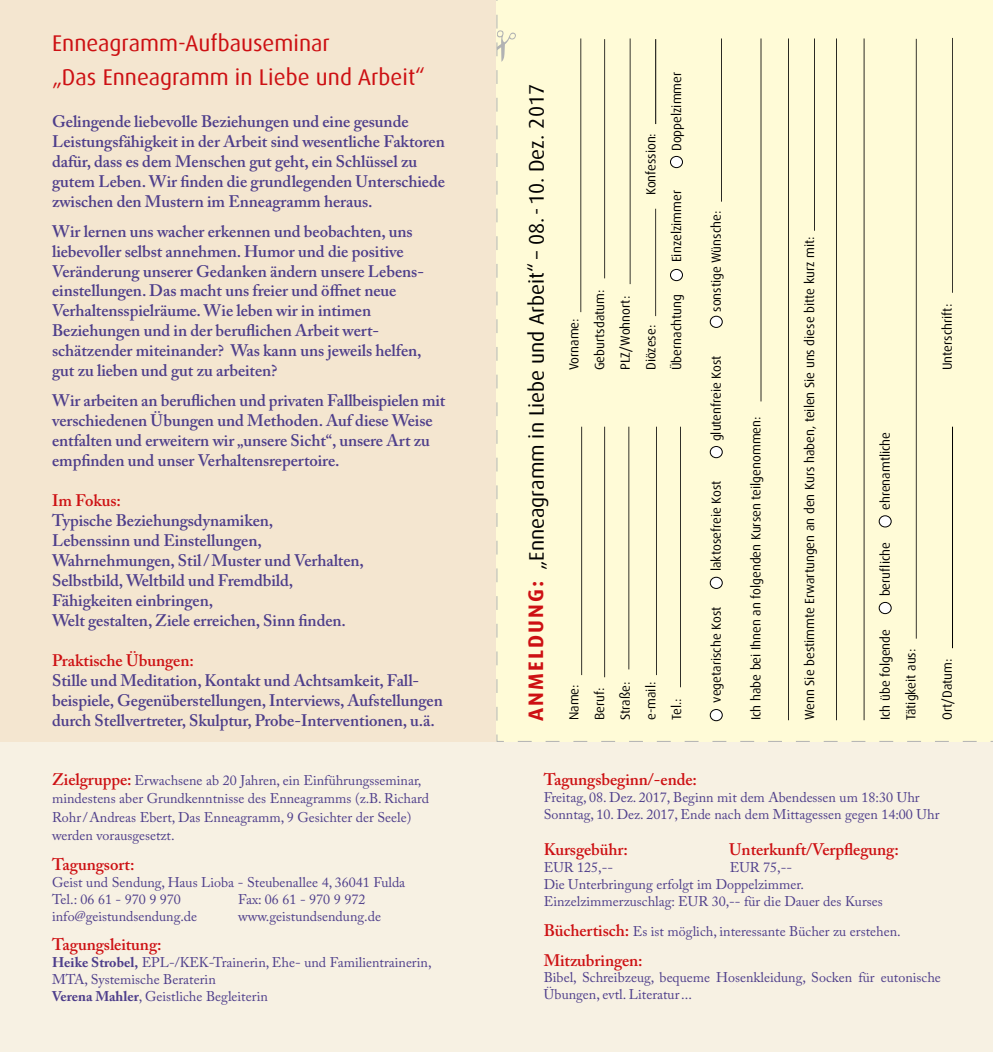
<style>
.page{position:relative;width:993px;height:1052px;background:#fff}
.page>*{position:absolute;margin:0;border:0;box-sizing:border-box;transform-origin:0 0}
.t1{font:22.75px/34.6px "Dax";color:#cd1013}
.t2{font:21px "Dax";color:#000}
.t3{font:600 16.62px/19.9px "Adobe Caslon Pro";letter-spacing:-.005em;color:#4e3e8b}
.t4{font:600 16.62px "Adobe Caslon Pro";letter-spacing:-.005em;color:#cd1013}
.t5{font:14px/16.8px "Adobe Caslon Pro";color:#4e3e8b}
.t6{font:13.12px "Dax";color:#000}
.s1{font-weight:600;font-size:16.62px;color:#cd1013}
.s2{font-weight:700}
.s3{font-weight:700;color:#cd1013}
</style>
<div class="page">
<div style="left:0;top:736px;width:992px;height:316px;background:#f7f1e3"></div>
<div style="left:0;top:0;width:992px;height:742px;background:#f4e6d0"></div>
<div style="left:496px;top:0;width:496px;height:742px;background:#fffbd7"></div>
<hr style="left:580px;top:38px;width:1px;height:274px;background:#000">
<hr style="left:604px;top:39px;width:1px;height:239px;background:#000">
<hr style="left:629px;top:38px;width:1px;height:246px;background:#000">
<hr style="left:655px;top:209px;width:1px;height:107px;background:#000">
<hr style="left:581px;top:427px;width:1px;height:248px;background:#000">
<hr style="left:604px;top:427px;width:1px;height:250px;background:#000">
<hr style="left:628px;top:427px;width:1px;height:242px;background:#000">
<hr style="left:656px;top:427px;width:1px;height:248px;background:#000">
<hr style="left:680px;top:427px;width:1px;height:260px;background:#000">
<hr style="left:760px;top:38px;width:1px;height:363px;background:#000">
<hr style="left:721px;top:38px;width:1px;height:164px;background:#000">
<hr style="left:813px;top:38px;width:1px;height:193px;background:#000">
<hr style="left:788px;top:38px;width:1px;height:682px;background:#000">
<hr style="left:835px;top:38px;width:1px;height:682px;background:#000">
<hr style="left:863px;top:38px;width:1px;height:682px;background:#000">
<hr style="left:951px;top:427px;width:1px;height:221px;background:#000">
<hr style="left:915px;top:39px;width:1px;height:599px;background:#000">
<hr style="left:951px;top:38px;width:1px;height:255px;background:#000">
<div style="left:670px;top:269px;width:12px;height:12px;background:#fff;border-radius:50%"></div>
<div style="left:670px;top:269px;width:12px;height:12px;border:1px solid #000;border-radius:50%"></div>
<div style="left:670px;top:156px;width:12px;height:12px;background:#fff;border-radius:50%"></div>
<div style="left:670px;top:156px;width:12px;height:12px;border:1px solid #000;border-radius:50%"></div>
<div style="left:878px;top:602px;width:12px;height:11px;background:#fff;border-radius:50%"></div>
<div style="left:878px;top:602px;width:13px;height:12px;border:1px solid #000;border-radius:50%"></div>
<div style="left:710px;top:709px;width:12px;height:11px;background:#fff;border-radius:50%"></div>
<div style="left:709px;top:709px;width:13px;height:12px;border:1px solid #000;border-radius:50%"></div>
<div style="left:710px;top:577px;width:12px;height:11px;background:#fff;border-radius:50%"></div>
<div style="left:709px;top:577px;width:13px;height:11px;border:1px solid #000;border-radius:50%"></div>
<div style="left:710px;top:446px;width:12px;height:12px;background:#fff;border-radius:50%"></div>
<div style="left:709px;top:446px;width:13px;height:12px;border:1px solid #000;border-radius:50%"></div>
<div style="left:710px;top:316px;width:12px;height:11px;background:#fff;border-radius:50%"></div>
<div style="left:709px;top:316px;width:13px;height:12px;border:1px solid #000;border-radius:50%"></div>
<div style="left:878px;top:516px;width:12px;height:11px;background:#fff;border-radius:50%"></div>
<div style="left:878px;top:515px;width:13px;height:12px;border:1px solid #000;border-radius:50%"></div>
<hr style="left:655px;top:39px;width:1px;height:85px;background:#000">
<div style="left:496px;top:15px;width:20px;height:712px;background:#fffbd7"></div>
<h1 class="t1" style="left:52px;top:26px;width:374px">Enneagramm-Aufbauseminar<br>„Das Enneagramm in Liebe und Arbeit“</h1>
<p class="t3" style="left:52px;top:111px;width:394px">Gelingende liebevolle Beziehungen und eine gesunde Leistungsfähigkeit in der Arbeit sind wesentliche Faktoren dafür, dass es dem Menschen gut geht, ein Schlüssel zu gutem Leben. Wir finden die grundlegenden Unterschiede zwischen den Mustern im Enneagramm heraus.</p>
<p class="t3" style="left:52px;top:221px;width:373px">Wir lernen uns wacher erkennen und beobachten, uns liebevoller selbst annehmen. Humor und die positive Veränderung unserer Gedanken ändern unsere Lebens&shy;einstellungen. Das macht uns freier und öffnet neue Verhaltensspielräume. Wie leben wir in intimen Beziehungen und in der beruflichen Arbeit wert&shy;schätzender miteinander? Was kann uns jeweils helfen, gut zu lieben und gut zu arbeiten?</p>
<p class="t3" style="left:52px;top:390px;width:394px">Wir arbeiten an beruflichen und privaten Fallbeispielen mit verschiedenen Übungen und Methoden. Auf diese Weise entfalten und erweitern wir „unsere Sicht“, unsere Art zu empfinden und unser Verhaltensrepertoire.</p>
<p class="t4" style="left:52px;top:490px;width:70px">Im Fokus:</p>
<p class="t3" style="left:52px;top:510px;width:313px">Typische Beziehungsdynamiken,<br>Lebenssinn und Einstellungen, Wahrnehmungen, Stil/Muster und Verhalten, Selbstbild, Weltbild und Fremdbild, Fähigkeiten einbringen,<br>Welt gestalten, Ziele erreichen, Sinn finden.</p>
<p class="t4" style="left:52px;top:650px;width:143px">Praktische Übungen:</p>
<p class="t3" style="left:52px;top:670px;width:392px">Stille und Meditation, Kontakt und Achtsamkeit, Fall&shy;beispiele, Gegenüberstellungen, Interviews, Aufstellungen durch Stellvertreter, Skulptur, Probe-Interventionen, u.ä.</p>
<p class="t5" style="left:52px;top:771px;width:378px;line-height:18.4px"><span class="s1">Zielgruppe:</span> Erwachsene ab 20 Jahren, ein Einführungsseminar, mindestens aber Grundkenntnisse des Enneagramms (z.B. Richard Rohr/Andreas Ebert, Das Enneagramm, 9 Gesichter der Seele) werden vorausgesetzt.</p>
<p class="t4" style="left:52px;top:854px;width:84px">Tagungsort:</p>
<p class="t5" style="left:52px;top:873px;width:354px">Geist und Sendung, Haus Lioba - Steubenallee 4, 36041 Fulda<br>Tel.: 06 61 - 970 9 970</p>
<p class="t5" style="left:238px;top:890px;width:129px">Fax: 06 61 - 970 9 972</p>
<p class="t5" style="left:52px;top:907px;width:146px">info@geistundsendung.de</p>
<p class="t5" style="left:238px;top:907px;width:144px">www.geistundsendung.de</p>
<p class="t4" style="left:52px;top:935px;width:111px">Tagungsleitung:</p>
<p class="t5" style="left:52px;top:954px;width:381px"><span class="s2">Heike Strobel,</span> EPL-/KEK-Trainerin, Ehe- und Familientrainerin,<br>MTA, Systemische Beraterin<br><span class="s2">Verena Mahler</span>, Geistliche Begleiterin</p>
<p class="t2" style="left:524px;top:721px;width:638px;rotate:-90deg"><span class="s3">ANMELDUNG:</span> „Enneagramm in Liebe und Arbeit“ – 08.-10. Dez. 2017</p>
<p class="t6" style="left:566px;top:370px;width:53px;rotate:-90deg">Vorname:</p>
<p class="t6" style="left:592px;top:370px;width:82px;rotate:-90deg">Geburtsdatum:</p>
<p class="t6" style="left:643px;top:195px;width:64px;rotate:-90deg">Konfession:</p>
<p class="t6" style="left:617px;top:370px;width:76px;rotate:-90deg">PLZ/Wohnort:</p>
<p class="t6" style="left:643px;top:370px;width:47px;rotate:-90deg">Diözese:</p>
<p class="t6" style="left:669px;top:151px;width:81px;rotate:-90deg">Doppelzimmer</p>
<p class="t6" style="left:669px;top:262px;width:74px;rotate:-90deg">Einzelzimmer</p>
<p class="t6" style="left:669px;top:370px;width:77px;rotate:-90deg">Übernachtung</p>
<p class="t6" style="left:566px;top:720px;width:37px;rotate:-90deg">Name:</p>
<p class="t6" style="left:592px;top:720px;width:34px;rotate:-90deg">Beruf:</p>
<p class="t6" style="left:617px;top:720px;width:40px;rotate:-90deg">Straße:</p>
<p class="t6" style="left:643px;top:720px;width:40px;rotate:-90deg">e-mail:</p>
<p class="t6" style="left:669px;top:720px;width:23px;rotate:-90deg">Tel.:</p>
<p class="t6" style="left:708px;top:312px;width:102px;rotate:-90deg">sonstige Wünsche:</p>
<p class="t6" style="left:708px;top:441px;width:87px;rotate:-90deg">glutenfreie Kost</p>
<p class="t6" style="left:708px;top:571px;width:92px;rotate:-90deg">laktosefreie Kost</p>
<p class="t6" style="left:708px;top:702px;width:97px;rotate:-90deg">vegetarische Kost</p>
<p class="t6" style="left:748px;top:720px;width:305px;rotate:-90deg">Ich habe bei Ihnen an folgenden Kursen teilgenommen:</p>
<p class="t6" style="left:801px;top:720px;width:485px;rotate:-90deg">Wenn Sie bestimmte Erwartungen an den Kurs haben, teilen Sie uns diese bitte kurz mit:</p>
<p class="t6" style="left:939px;top:370px;width:68px;rotate:-90deg">Unterschrift:</p>
<p class="t6" style="left:877px;top:510px;width:80px;rotate:-90deg">ehrenamtliche</p>
<p class="t6" style="left:877px;top:596px;width:56px;rotate:-90deg">berufliche</p>
<p class="t6" style="left:877px;top:720px;width:93px;rotate:-90deg">Ich übe folgende</p>
<p class="t6" style="left:903px;top:720px;width:73px;rotate:-90deg">Tätigkeit aus:</p>
<p class="t6" style="left:939px;top:720px;width:63px;rotate:-90deg">Ort/Datum:</p>
<p class="t4" style="left:543px;top:769px;width:155px">Tagungsbeginn/-ende:</p>
<p class="t5" style="left:543px;top:788px;width:397px">Freitag, 08. Dez. 2017, Beginn mit dem Abendessen um 18:30 Uhr<br>Sonntag, 10. Dez. 2017, Ende nach dem Mittagessen gegen 14:00 Uhr</p>
<p class="t4" style="left:543px;top:840px;width:86px">Kursgebühr:</p>
<p class="t4" style="left:729px;top:840px;width:171px">Unterkunft/Verpflegung:</p>
<p class="t5" style="left:543px;top:859px;width:71px">EUR 125,--</p>
<p class="t5" style="left:543px;top:859px;width:340px;text-indent:186px">EUR 75,--<br>Die Unterbringung erfolgt im Doppelzimmer.<br>Einzelzimmerzuschlag: EUR 30,-- für die Dauer des Kurses</p>
<p class="t5" style="left:543px;top:922px;width:358px"><span class="s1">Büchertisch:</span> Es ist möglich, interessante Bücher zu erstehen.</p>
<p class="t4" style="left:543px;top:950px;width:101px">Mitzubringen:</p>
<p class="t5" style="left:543px;top:969px;width:398px">Bibel, Schreibzeug, bequeme Hosenkleidung, Socken für eutonische<br>Übungen, evtl. Literatur...</p>
</div>
